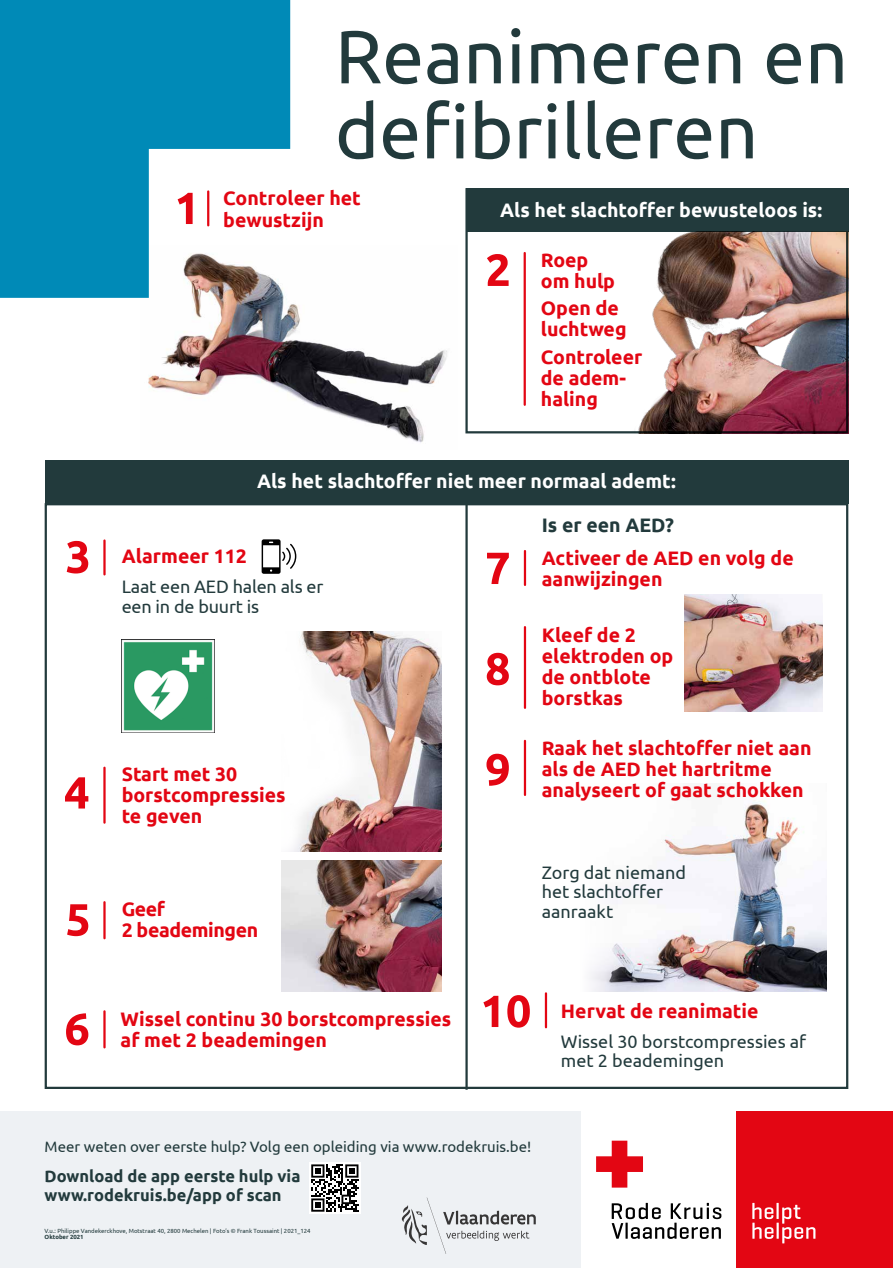
<style>
.page{position:relative;width:893px;height:1268px;background:#fff}
.page>*{position:absolute;margin:0;border:0;box-sizing:border-box;transform-origin:0 0}
.t1{font:75px/75px "Ubuntu";color:#223a3c}
.t2{font:700 19.5px/21px "Ubuntu";color:#e30613}
.t3{font:700 19.5px "Ubuntu";color:#fff}
.t4{font:700 19.5px/21px "Ubuntu";letter-spacing:-.02em;color:#e30613}
.t5{font:700 19.5px "Ubuntu";color:#223a3c}
.t6{font:18px/19.5px "Ubuntu";color:#223a3c}
.t7{font:700 16.5px/19.5px "Ubuntu";color:#223a3c}
.t8{font:15px "Ubuntu";color:#223a3c}
.t9{font:6px "Ubuntu";color:#223a3c}
.t10{font:700 6px "Ubuntu";color:#223a3c}
</style>
<div class="page">
<img style="left:148px;top:298px;width:299px;height:145px">
<svg style="left:0;top:0;width:290px;height:298px;fill:#008ab7"></svg>
<div style="left:737px;top:1111px;width:156px;height:156px;background:#e30613"></div>
<svg style="left:612px;top:1202px;width:109px;height:36px"></svg>
<svg style="left:752px;top:1202px;width:63px;height:41px"></svg>
<svg style="left:596px;top:1140px;width:47px;height:47px"></svg>
<img style="left:590px;top:800px;width:236px;height:191px">
<div style="left:45px;top:460px;width:803px;height:44px;background:#223a3c"></div>
<div style="left:466px;top:188px;width:382px;height:44px;background:#223a3c"></div>
<svg style="left:178px;top:193px;width:15px;height:31px"></svg>
<svg style="left:487px;top:254px;width:22px;height:32px"></svg>
<svg style="left:67px;top:541px;width:21px;height:32px"></svg>
<svg style="left:67px;top:904px;width:21px;height:32px"></svg>
<svg style="left:66px;top:1013px;width:22px;height:32px"></svg>
<svg style="left:487px;top:552px;width:22px;height:32px"></svg>
<svg style="left:487px;top:652px;width:22px;height:33px"></svg>
<svg style="left:486px;top:753px;width:23px;height:32px"></svg>
<svg style="left:483px;top:995px;width:47px;height:32px"></svg>
<svg style="left:65px;top:777px;width:23px;height:31px"></svg>
<hr style="left:465px;top:491px;width:3px;height:598px;background:#223a3c">
<img style="left:603px;top:232px;width:245px;height:201px">
<img style="left:292px;top:631px;width:149px;height:220px">
<img style="left:282px;top:860px;width:159px;height:131px">
<img style="left:684px;top:594px;width:139px;height:117px">
<hr style="left:207px;top:191px;width:2px;height:34px;background:#e30613">
<hr style="left:103px;top:540px;width:3px;height:34px;background:#e30613">
<hr style="left:524px;top:551px;width:2px;height:34px;background:#e30613">
<hr style="left:524px;top:627px;width:2px;height:80px;background:#e30613">
<hr style="left:524px;top:740px;width:2px;height:54px;background:#e30613">
<hr style="left:545px;top:993px;width:2px;height:34px;background:#e30613">
<hr style="left:103px;top:767px;width:3px;height:55px;background:#e30613">
<hr style="left:103px;top:902px;width:3px;height:36px;background:#e30613">
<hr style="left:103px;top:1011px;width:3px;height:36px;background:#e30613">
<hr style="left:524px;top:253px;width:2px;height:151px;background:#e30613">
<div style="left:0;top:1111px;width:580px;height:156px;background:#eef1f4"></div>
<svg style="left:401px;top:1197px;width:135px;height:56px"></svg>
<div style="left:309px;top:1162px;width:52px;height:51px;background:linear-gradient(to bottom,#fff,#fff)"></div>
<svg style="left:311px;top:1164px;width:47px;height:47px;background:#767676"></svg>
<svg style="left:262px;top:539px;width:34px;height:34px"></svg>
<img style="left:121px;top:639px;width:94px;height:93px">
<h1 class="t1" style="left:335px;top:17px;width:514px">Reanimeren en defibrilleren</h1>
<p class="t2" style="left:223px;top:188px;width:139px">Controleer het bewustzijn</p>
<p class="t2" style="left:541px;top:249px;width:76px">Roep om hulp</p>
<p class="t2" style="left:541px;top:298px;width:87px">Open de luchtweg</p>
<p class="t2" style="left:541px;top:346px;width:103px">Controleer de adem&shy;haling</p>
<p class="t3" style="left:500px;top:198px;width:324px">Als het slachtoffer bewusteloos is:</p>
<p class="t3" style="left:257px;top:469px;width:420px">Als het slachtoffer niet meer normaal ademt:</p>
<p class="t2" style="left:122px;top:545px;width:127px">Alarmeer 112</p>
<p class="t6" style="left:122px;top:576px;width:203px">Laat een AED halen als er een in de buurt is</p>
<p class="t2" style="left:122px;top:762px;width:166px">Start met 30 borstcompressies te geven</p>
<p class="t4" style="left:122px;top:897px;width:138px">Geef<br>2 beademingen</p>
<p class="t2" style="left:121px;top:1007px;width:332px">Wissel continu 30 borstcompressies af met 2 beademingen</p>
<p class="t5" style="left:542px;top:513px;width:134px">Is er een AED?</p>
<p class="t2" style="left:542px;top:546px;width:253px">Activeer de AED en volg de aanwijzingen</p>
<p class="t2" style="left:542px;top:624px;width:133px">Kleef de 2 elektroden op de ontblote borstkas</p>
<p class="t2" style="left:542px;top:737px;width:271px">Raak het slachtoffer niet aan als de AED het hartritme analyseert of gaat schokken</p>
<p class="t6" style="left:542px;top:862px;width:146px">Zorg dat niemand het slachtoffer aanraakt</p>
<p class="t2" style="left:561px;top:999px;width:199px">Hervat de reanimatie</p>
<p class="t6" style="left:561px;top:1030px;width:247px">Wissel 30 borstcompressies af met 2 beademingen</p>
<p class="t8" style="left:45px;top:1137px;width:488px">Meer weten over eerste hulp? Volg een opleiding via www.rodekruis.be!</p>
<p class="t7" style="left:45px;top:1165px;width:257px">Download de app eerste hulp via www.rodekruis.be/app of scan</p>
<p class="t9" style="left:45px;top:1226px;width:267px">V.u.: Philippe Vandekerckhove, Motstraat 40, 2800 Mechelen | Foto’s © Frank Toussaint | 2021_124</p>
<p class="t10" style="left:45px;top:1232px;width:41px">Oktober 2021</p>
</div>
